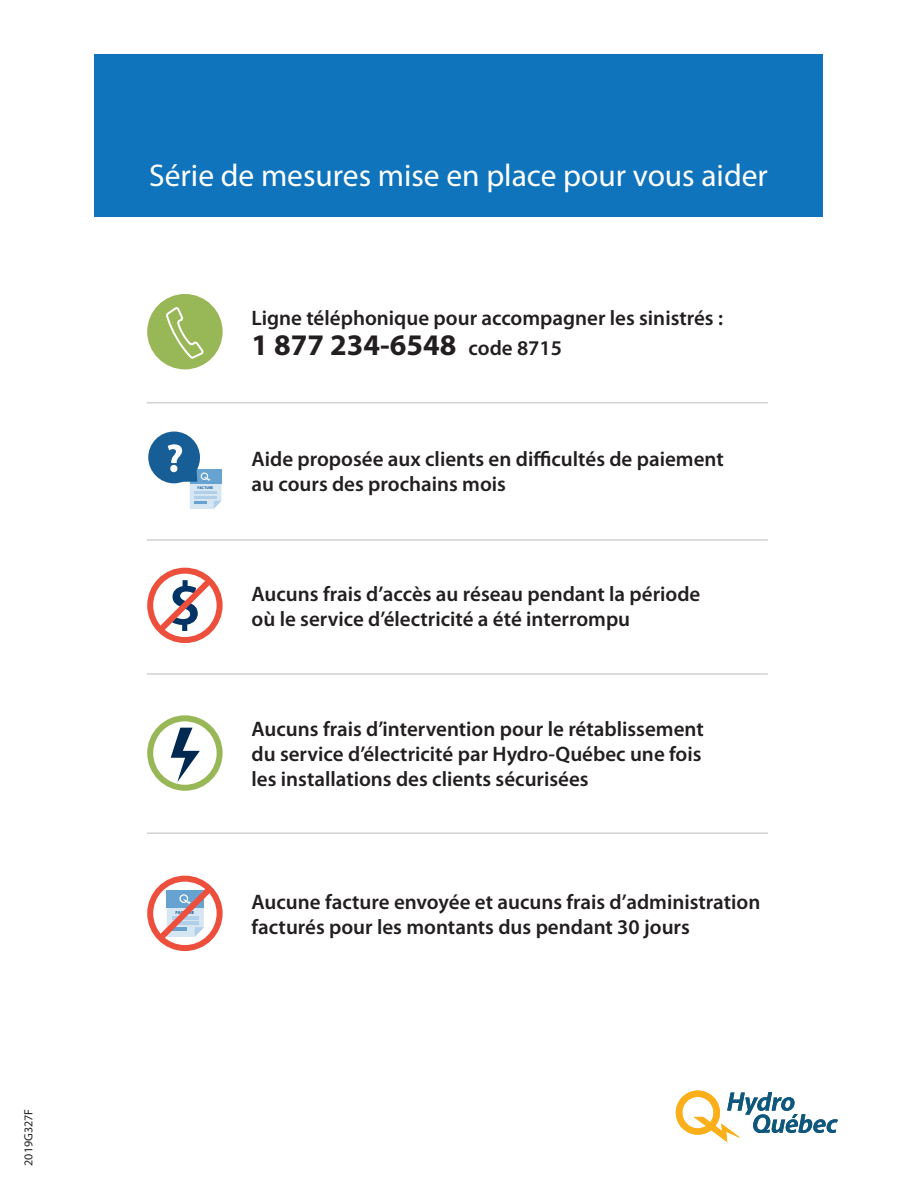
<style>
.page{position:relative;width:918px;height:1188px;background:#fff}
.page>*{position:absolute;margin:0;border:0;box-sizing:border-box;transform-origin:0 0}
.t1{font:600 62.25px "Myriad Pro";color:#036}
.t2{font:31.5px "Myriad Pro";color:#fff}
.t3{font:700 30px "Myriad Pro";color:#231f20}
.t4{font:600 21px/25.2px "Myriad Pro";color:#231f20}
.t5{font:12px "Myriad Pro";color:#231f20}
.t6{font:700 4.5px "Myriad Pro";color:#175e96}
.t7{font:700 3.75px "Myriad Pro";color:#175e96}
.s1{font-weight:600;font-size:21px}
</style>
<div class="page">
<div style="left:150px;top:297px;width:70px;height:69px;background:#98b858;border-radius:50%"></div>
<div style="left:147px;top:294px;width:76px;height:75px;border:6px solid #98b858;border-radius:50%"></div>
<svg style="left:167px;top:307px;width:36px;height:51px"></svg>
<div style="left:147px;top:568px;width:76px;height:75px;border:6px solid #ed4f3d;border-radius:50%"></div>
<svg style="left:152px;top:573px;width:65px;height:65px"></svg>
<svg style="left:150px;top:718px;width:70px;height:70px"></svg>
<div style="left:147px;top:715px;width:76px;height:76px;border:6px solid #98b858;border-radius:50%"></div>
<svg style="left:171px;top:728px;width:29px;height:54px"></svg>
<div style="left:94px;top:54px;width:729px;height:162px;background:#1074bc"></div>
<hr style="left:147px;top:402px;width:621px;height:1px;background:#d1d2d4">
<hr style="left:147px;top:539px;width:621px;height:2px;background:#d1d2d4">
<hr style="left:147px;top:673px;width:621px;height:2px;background:#d1d2d4">
<hr style="left:147px;top:832px;width:621px;height:2px;background:#d1d2d4">
<svg style="left:148px;top:432px;width:74px;height:77px"></svg>
<div style="left:147px;top:876px;width:76px;height:75px;border:6px solid #ed4f3d;border-radius:50%"></div>
<svg style="left:153px;top:881px;width:65px;height:65px"></svg>
<svg style="left:676px;top:1091px;width:162px;height:51px"></svg>
<p class="t5" style="left:22px;top:1166px;width:58px;rotate:-90deg">2019G327F</p>
<p class="t2" style="left:149px;top:158px;width:620px">Série de mesures mise en place pour vous aider</p>
<p class="t7" style="left:197px;top:486px;width:17px">FACTURE</p>
<p class="t4" style="left:252px;top:305px;width:473px">Ligne téléphonique pour accompagner les sinistrés :</p>
<p class="t3" style="left:252px;top:328px;width:312px">1 877 234-6548 <span class="s1">code 8715</span></p>
<p class="t4" style="left:252px;top:446px;width:474px">Aide proposée aux clients en difficultés de paiement au cours des prochains mois</p>
<h1 class="t1" style="left:168px;top:570px;width:35px">$</h1>
<p class="t4" style="left:252px;top:581px;width:450px">Aucuns frais d’accès au réseau pendant la période où le service d’électricité a été interrompu</p>
<p class="t6" style="left:176px;top:910px;width:20px">FACTURE</p>
<p class="t4" style="left:252px;top:716px;width:454px;text-align:justify">Aucuns frais d’intervention pour le rétablissement du service d’électricité par Hydro-Québec une fois les installations des clients sécurisées</p>
<p class="t4" style="left:252px;top:889px;width:510px">Aucune facture envoyée et aucuns frais d’administration facturés pour les montants dus pendant 30 jours</p>
</div>
